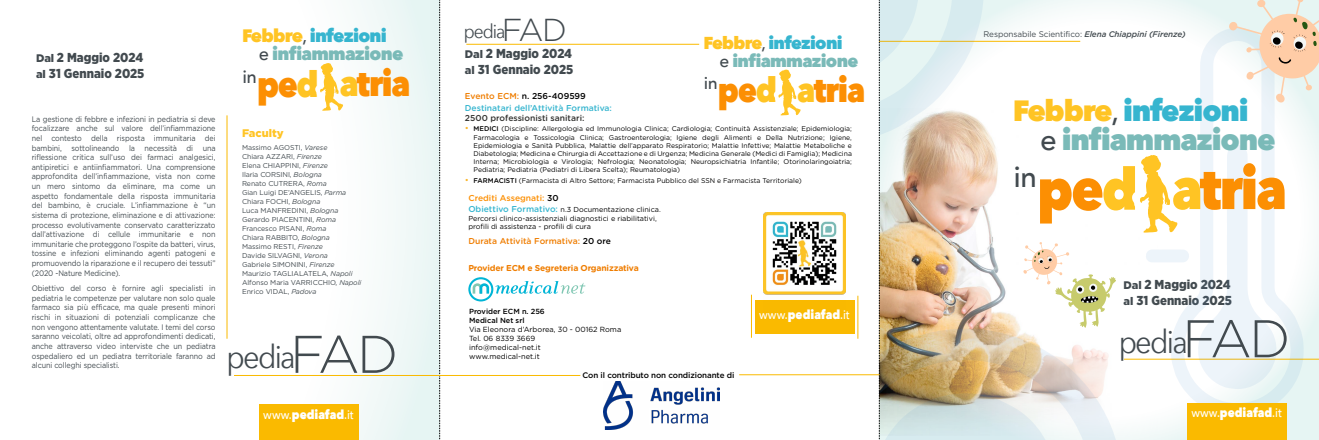
<style>
.page{position:relative;width:1319px;height:440px;background:#fff}
.page>*{position:absolute;margin:0;border:0;box-sizing:border-box;transform-origin:0 0}
.t1{font:800 57.6px "Avenir Next";letter-spacing:-.04em;color:#fc8f03;scale:.9 1}
.t2{font:800 35.4px "Avenir Next";letter-spacing:-.04em;color:#fc8f03;scale:.9 1}
.t3{font:800 34px "Avenir Next";letter-spacing:-.04em;color:#fc8f03;scale:.9 1}
.t4{font:32.2px "Avenir Next";letter-spacing:-.06em;color:#424a4f;scale:.9 1}
.t5{font:800 29.2px "Avenir Next";letter-spacing:-.04em;color:#36b5cf}
.t6{font:800 29.2px "Avenir Next";letter-spacing:-.04em;color:#7abab8}
.t7{font:500 29.2px "Avenir Next";color:#424a4f}
.t8{font:19.3px "Avenir Next";letter-spacing:-.06em;color:#424a4f;scale:.9 1}
.t9{font:800 17.9px "Avenir Next";letter-spacing:-.04em;color:#36b5cf}
.t10{font:800 17.9px "Avenir Next";letter-spacing:-.04em;color:#7abab8}
.t11{font:500 17.9px "Avenir Next";color:#424a4f}
.t12{font:800 17.2px "Avenir Next";letter-spacing:-.04em;color:#36b5cf}
.t13{font:800 17.2px "Avenir Next";letter-spacing:-.04em;color:#7abab8}
.t14{font:500 17.2px "Avenir Next";color:#424a4f}
.t15{font:900 13px/15.6px "Gotham Narrow";color:#424a4f}
.t16{font:800 12.5px "Avenir Next";color:#fff;scale:.9 1}
.t17{font:900 11px "Gotham";color:#ffc424}
.t18{font:500 8.6px/12.3px "Gotham Rounded";color:#36b5cf}
.t19{font:700 8.6px "Gotham Rounded";letter-spacing:-.02em;color:#ef7d00}
.t20{font:500 8.6px "Gotham Rounded";color:#ef7d00}
.t21{font:500 8.6px "Gotham Rounded";color:#323230}
.t22{font:500 8.6px "Gotham Rounded";color:#fc8f03}
.t23{font:8.1px "Gotham";letter-spacing:-.01em;color:#424a4f}
.t24{font:8px/9.6px "Gotham";letter-spacing:-.01em;color:#424a4f;text-align:justify;scale:.9 1}
.t25{font:500 8px "Gotham";letter-spacing:-.01em;color:#000}
.t26{font:7.4px/8.9px "Gotham";color:#000}
.t27{font:500 7.4px/8.9px "Gotham";color:#000}
.t28{font:7.2px/8.7px "Gotham Rounded";color:#000}
.t29{font:7px/9px "Gotham";letter-spacing:-.01em;color:#424a4f}
.t30{font:6.8px/8.2px "Gotham Rounded";color:#000;text-align:justify}
.s1{font-family:"Gotham";font-size:11px}
.s2{color:#ffc424}
.s3{font-weight:500;color:#424a4f}
.s4{font-style:italic}
.s5{font-family:"Gotham";font-weight:300;font-size:52.8px}
.s6{font-weight:500}
.s7{font-family:"Gotham";font-weight:300;font-size:31.7px}
.s8{color:#ef7d00}
.s9{color:#000}
.s10{font-size:8.6px;color:#fab528}
.s11{font-weight:500;font-size:8.6px;color:#36b5cf}
.s12{font-weight:500;font-style:italic}
</style>
<div class="page">
<div style="left:0;top:0;width:439px;height:439px;background:linear-gradient(to right,#fff,#f4faf9)"></div>
<svg style="left:1115px;top:0;width:203px;height:439px"></svg>
<img style="left:1115px;top:109px;width:42px;height:326px">
<hr style="left:1123px;top:358px;width:195px;height:1px;background:#faba00">
<svg style="left:1169px;top:27px;width:134px;height:389px"></svg>
<svg style="left:1144px;top:249px;width:46px;height:13px"></svg>
<svg style="left:1197px;top:143px;width:79px;height:246px"></svg>
<div style="left:1186px;top:402px;width:100px;height:37px;background:#faba00"></div>
<svg style="left:1228px;top:0;width:90px;height:102px"></svg>
<svg style="left:1131px;top:155px;width:46px;height:77px"></svg>
<svg style="left:1115px;top:328px;width:8px;height:111px"></svg>
<div style="left:259px;top:404px;width:99px;height:35px;background:#faba00"></div>
<svg style="left:315px;top:63px;width:28px;height:48px"></svg>
<svg style="left:439px;top:0;width:1px;height:439px"></svg>
<img style="left:878px;top:0;width:237px;height:439px">
<hr style="left:234px;top:374px;width:346px;height:1px;background:#faba00">
<hr style="left:739px;top:374px;width:140px;height:1px;background:#faba00">
<svg style="left:778px;top:69px;width:22px;height:46px"></svg>
<svg style="left:468px;top:277px;width:117px;height:24px"></svg>
<div style="left:755px;top:300px;width:99px;height:33px;background:#faba00"></div>
<hr style="left:857px;top:295px;width:1px;height:43px;background:#faba00">
<hr style="left:750px;top:294px;width:1px;height:43px;background:#faba00">
<hr style="left:466px;top:44px;width:233px;height:1px;background:#faba00">
<img style="left:763px;top:213px;width:82px;height:82px">
<hr style="left:226px;top:115px;width:1px;height:223px;background:#faba00">
<img style="left:603px;top:381px;width:116px;height:48px">
<h3 class="t15" style="left:36px;top:50px;width:110px"><span class="s1">Dal</span> 2 Maggio 2024 <span class="s1">al</span> 31 Gennaio 2025</h3>
<p class="t24" style="left:32px;top:114px;width:206px">La gestione di febbre e infezioni in pediatria si deve focalizzare anche sul valore dell’infiammazione nel contesto della risposta immunitaria dei bambini, sottolineando la necessità di una riflessione critica sull’uso dei farmaci analgesici, antipiretici e antiinfiammatori. Una comprensione approfondita dell’infiammazione, vista non come un mero sintomo da eliminare, ma come un aspetto fondamentale della risposta immunitaria del bambino, è cruciale. L’infiammazione è “un sistema di protezione, eliminazione e di attivazione: processo evolutivamente conservato caratterizzato dall’attivazione di cellule immunitarie e non immunitarie che proteggono l’ospite da batteri, virus, tossine e infezioni eliminando agenti patogeni e promuovendo la riparazione e il recupero dei tessuti” (2020 -Nature Medicine).</p>
<p class="t24" style="left:32px;top:283px;width:206px">Obiettivo del corso è fornire agli specialisti in pediatria le competenze per valutare non solo quale farmaco sia più efficace, ma quale presenti minori rischi in situazioni di potenziali complicanze che non vengono attentamente valutate. I temi del corso saranno veicolati, oltre ad approfondimenti dedicati, anche attraverso video interviste che un pediatra ospedaliero ed un pediatra territoriale faranno ad alcuni colleghi specialisti.</p>
<h3 class="t9" style="left:242px;top:25px;width:146px"><span class="s2">Febbre</span><span class="s3">,</span> infezioni</h3>
<h3 class="t11" style="left:242px;top:61px;width:16px">in</h3>
<h3 class="t10" style="left:259px;top:43px;width:146px"><span class="s3">e</span> infiammazione</h3>
<h2 class="t2" style="left:257px;top:62px;width:172px">pe<span class="s2">d a</span>tria</h2>
<h3 class="t17" style="left:242px;top:125px;width:43px">Faculty</h3>
<p class="t29" style="left:242px;top:143px;width:121px">Massimo AGOSTI, <span class="s4">Varese<br></span>Chiara AZZARI, <span class="s4">Firenze<br></span>Elena CHIAPPINI, <span class="s4">Firenze<br></span>Ilaria CORSINI, <span class="s4">Bologna<br></span>Renato CUTRERA, <span class="s4">Roma<br></span>Gian Luigi DE’ANGELIS, <span class="s4">Parma<br></span>Chiara FOCHI, <span class="s4">Bologna<br></span>Luca MANFREDINI, <span class="s4">Bologna<br></span>Gerardo PIACENTINI, <span class="s4">Roma<br></span>Francesco PISANI, <span class="s4">Roma<br></span>Chiara RABBITO, <span class="s4">Bologna<br></span>Massimo RESTI, <span class="s4">Firenze<br></span>Davide SILVAGNI, <span class="s4">Verona<br></span>Gabriele SIMONINI, <span class="s4">Firenze<br></span>Maurizio TAGLIALATELA, <span class="s4">Napoli<br></span>Alfonso Maria VARRICCHIO, <span class="s4">Napoli<br></span>Enrico VIDAL, <span class="s4">Padova</span></p>
<h3 class="t4" style="left:226px;top:329px;width:192px">pedia<span class="s5">FAD</span></h3>
<h3 class="t16" style="left:263px;top:406px;width:102px"><span class="s6">www.</span>pediafad<span class="s6">.it</span></h3>
<h3 class="t8" style="left:463px;top:15px;width:116px">pedia<span class="s7">FAD</span></h3>
<h3 class="t12" style="left:703px;top:33px;width:141px"><span class="s2">Febbre</span><span class="s3">,</span> infezioni</h3>
<h3 class="t14" style="left:703px;top:68px;width:15px">in</h3>
<h3 class="t15" style="left:465px;top:46px;width:110px"><span class="s1">Dal</span> 2 Maggio 2024 <span class="s1">al</span> 31 Gennaio 2025</h3>
<h3 class="t13" style="left:719px;top:50px;width:140px"><span class="s3">e</span> infiammazione</h3>
<h3 class="t3" style="left:717px;top:68px;width:165px">pe<span class="s2">d a</span>tria</h3>
<p class="t18" style="left:465px;top:89px;width:149px"><span class="s8">Evento ECM:</span> <span class="s9">n. 256-409599<br></span>Destinatari dell’Attività Formativa:</p>
<p class="t21" style="left:465px;top:112px;width:121px">2500 professionisti sanitari:</p>
<p class="t30" style="left:473px;top:124px;width:380px;text-indent:-9px"><span class="s10">•</span> <span class="s6">MEDICI</span> (Discipline: Allergologia ed Immunologia Clinica; Cardiologia; Continuità Assistenziale; Epidemiologia; Farmacologia e Tossicologia Clinica; Gastroenterologia; Igiene degli Alimenti e Della Nutrizione; Igiene, Epidemiologia e Sanità Pubblica, Malattie dell’apparato Respiratorio; Malattie Infettive; Malattie Metaboliche e Diabetologia; Medicina e Chirurgia di Accettazione e di Urgenza; Medicina Generale (Medici di Famiglia); Medicina Interna; Microbiologia e Virologia; Nefrologia; Neonatologia; Neuropsichiatria Infantile; Otorinolaringoiatria; Pediatria; Pediatria (Pediatri di Libera Scelta); Reumatologia)</p>
<p class="t30" style="left:465px;top:176px;width:338px"><span class="s10">•</span> <span class="s6">FARMACISTI</span> (Farmacista di Altro Settore; Farmacista Pubblico del SSN e Farmacista Territoriale)</p>
<p class="t22" style="left:468px;top:191px;width:92px">Crediti Assegnati: <span class="s9">30</span></p>
<p class="t28" style="left:468px;top:205px;width:194px"><span class="s11">Obiettivo Formativo:</span> n.3 Documentazione clinica.<br>Percorsi clinico-assistenziali diagnostici e riabilitativi, profili di assistenza - profili di cura</p>
<p class="t20" style="left:468px;top:235px;width:144px">Durata Attività Formativa: <span class="s9">20 ore</span></p>
<p class="t19" style="left:468px;top:261px;width:172px">Provider ECM e Segreteria Organizzativa</p>
<p class="t27" style="left:469px;top:307px;width:77px">Provider ECM n. 256<br>Medical Net srl</p>
<p class="t26" style="left:469px;top:324px;width:154px">Via Eleonora d’Arborea, 30 - 00162 Roma<br>Tel. 06 8339 3669<br>info@medical-net.it<br>www.medical-net.it</p>
<p class="t25" style="left:582px;top:369px;width:153px">Con il contributo non condizionante di</p>
<h3 class="t16" style="left:759px;top:307px;width:102px"><span class="s6">www.</span>pediafad<span class="s6">.it</span></h3>
<p class="t23" style="left:983px;top:29px;width:203px">Responsabile Scientifico: <span class="s12">Elena Chiappini (Firenze)</span></p>
<h3 class="t5" style="left:1012px;top:92px;width:237px"><span class="s2">Febbre</span><span class="s3">,</span> infezioni</h3>
<h3 class="t6" style="left:1039px;top:122px;width:237px"><span class="s3">e</span> infiammazione</h3>
<h1 class="t1" style="left:1037px;top:153px;width:279px">pe<span class="s2">d a</span>tria</h1>
<h3 class="t7" style="left:1013px;top:152px;width:25px">in</h3>
<h3 class="t15" style="left:1123px;top:276px;width:110px"><span class="s1">Dal</span> 2 Maggio 2024 <span class="s1">al</span> 31 Gennaio 2025</h3>
<h3 class="t4" style="left:1118px;top:314px;width:192px">pedia<span class="s5">FAD</span></h3>
<h3 class="t16" style="left:1191px;top:405px;width:102px"><span class="s6">www.</span>pediafad<span class="s6">.it</span></h3>
</div>
